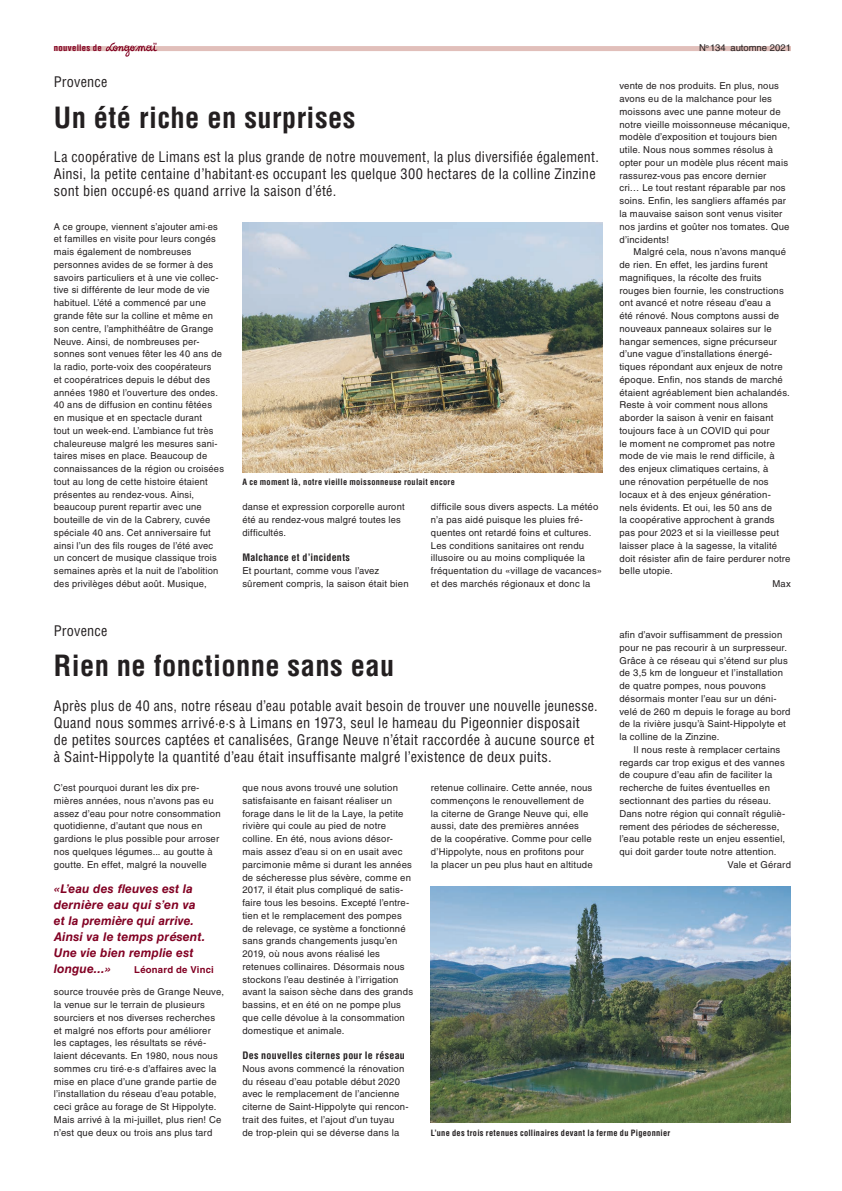
<style>
.page{position:relative;width:842px;height:1191px;background:#fff}
.page>*{position:absolute;margin:0;border:0;box-sizing:border-box;transform-origin:0 0}
.t1{font:700 condensed 28.5px "Helvetica LT Std";letter-spacing:.015em;color:#231f20}
.t2{font:condensed 14.2px/17.1px "Helvetica LT Std";letter-spacing:.015em;color:#231f20}
.t3{font:italic 700 12px/16px "Helvetica LT Std";letter-spacing:.01em;color:#820123}
.t4{font:700 condensed 10px "Helvetica LT Std";letter-spacing:.025em;color:#231f20}
.t5{font:9.5px/12.8px "Helvetica LT Std";letter-spacing:.02em;color:#231f20}
.t6{font:9.5px "Helvetica LT Std";color:#231f20}
.t7{font:700 9.5px "Helvetica LT Std";letter-spacing:.025em;color:#820123}
.t8{font:700 condensed 8.8px "Helvetica LT Std";letter-spacing:.03em;color:#820123}
.t9{font:700 condensed 8.5px "Helvetica LT Std";letter-spacing:.03em;color:#231f20}
</style>
<div class="page">
<img style="left:431px;top:886px;width:360px;height:237px">
<img style="left:242px;top:222px;width:360px;height:250px">
<div style="left:54px;top:46px;width:737px;height:5px;background:#e1bfba"></div>
<svg style="left:106px;top:43px;width:51px;height:14px"></svg>
<p class="t8" style="left:54px;top:42px;width:50px">nouvelles de</p>
<h2 class="t2" style="left:54px;top:73px;width:55px">Provence</h2>
<h1 class="t1" style="left:54px;top:99px;width:303px">Un été riche en surprises</h1>
<p class="t2" style="left:54px;top:148px;width:546px">La coopérative de Limans est la plus grande de notre mouvement, la plus diversifiée également.<br>Ainsi, la petite centaine d’habitant·es occupant les quelque 300 hectares de la colline Zinzine sont bien occupé·es quand arrive la saison d’été.</p>
<p class="t5" style="left:54px;top:220px;width:172px">A ce groupe, viennent s’ajouter ami·es et familles en visite pour leurs congés mais également de nombreuses personnes avides de se former à des savoirs particuliers et à une vie collec&shy;tive si différente de leur mode de vie habituel. L’été a commencé par une grande fête sur la colline et même en son centre, l’amphithéâtre de Grange Neuve. Ainsi, de nombreuses per&shy;sonnes sont venues fêter les 40 ans de la radio, porte-voix des coopérateurs<br>et coopératrices depuis le début des années 1980 et l’ouverture des ondes.<br>40 ans de diffusion en continu fêtées en musique et en spectacle durant<br>tout un week-end. L’ambiance fut très chaleureuse malgré les mesures sani&shy;taires mises en place. Beaucoup de connaissances de la région ou croisées tout au long de cette histoire étaient présentes au rendez-vous. Ainsi, beaucoup purent repartir avec une bouteille de vin de la Cabrery, cuvée spéciale 40 ans. Cet anniversaire fut ainsi l’un des fils rouges de l’été avec un concert de musique classique trois semaines après et la nuit de l’abolition des privilèges début août. Musique,</p>
<p class="t9" style="left:242px;top:476px;width:214px">A ce moment là, notre vieille moissonneuse roulait encore</p>
<p class="t5" style="left:242px;top:501px;width:164px">danse et expression corporelle auront été au rendez-vous malgré toutes les difficultés.</p>
<p class="t4" style="left:242px;top:551px;width:109px">Malchance et d’incidents</p>
<p class="t5" style="left:242px;top:564px;width:168px">Et pourtant, comme vous l’avez sûrement compris, la saison était bien</p>
<p class="t5" style="left:431px;top:500px;width:173px">difficile sous divers aspects. La météo n’a pas aidé puisque les pluies fré&shy;quentes ont retardé foins et cultures.<br>Les conditions sanitaires ont rendu illusoire ou au moins compliquée la fréquentation du «village de vacances» et des marchés régionaux et donc la</p>
<p class="t6" style="left:699px;top:42px;width:93px">N<sup>o</sup> 134 automne 2021</p>
<p class="t5" style="left:619px;top:80px;width:172px">vente de nos produits. En plus, nous avons eu de la malchance pour les moissons avec une panne moteur de notre vieille moissonneuse mécanique, modèle d’exposition et toujours bien utile. Nous nous sommes résolus à opter pour un modèle plus récent mais rassurez-vous pas encore dernier<br>cri… Le tout restant réparable par nos soins. Enfin, les sangliers affamés par la mauvaise saison sont venus visiter nos jardins et goûter nos tomates. Que d’incidents!</p>
<p class="t5" style="left:634px;top:245px;width:154px">Malgré cela, nous n’avons manqué</p>
<p class="t5" style="left:619px;top:258px;width:150px">de rien. En effet, les jardins furent</p>
<p class="t5" style="left:619px;top:271px;width:144px">magnifiques, la récolte des fruits</p>
<p class="t5" style="left:619px;top:284px;width:166px">rouges bien fournie, les constructions</p>
<p class="t5" style="left:619px;top:296px;width:153px">ont avancé et notre réseau d’eau a</p>
<p class="t5" style="left:619px;top:309px;width:161px">été rénové. Nous comptons aussi de</p>
<p class="t5" style="left:619px;top:322px;width:154px">nouveaux panneaux solaires sur le</p>
<p class="t5" style="left:619px;top:335px;width:159px">hangar semences, signe précurseur</p>
<p class="t5" style="left:619px;top:347px;width:154px">d’une vague d’installations énergé-</p>
<p class="t5" style="left:619px;top:360px;width:165px">tiques répondant aux enjeux de notre</p>
<p class="t5" style="left:619px;top:373px;width:165px">époque. Enfin, nos stands de marché</p>
<p class="t5" style="left:619px;top:386px;width:172px">étaient agréablement bien achalandés.</p>
<p class="t5" style="left:619px;top:399px;width:150px">Reste à voir comment nous allons</p>
<p class="t5" style="left:619px;top:411px;width:155px">aborder la saison à venir en faisant</p>
<p class="t5" style="left:619px;top:424px;width:152px">toujours face à un COVID qui pour</p>
<p class="t5" style="left:619px;top:437px;width:157px">le moment ne compromet pas notre</p>
<p class="t5" style="left:619px;top:450px;width:157px">mode de vie mais le rend difficile, à</p>
<p class="t5" style="left:619px;top:462px;width:150px">des enjeux climatiques certains, à</p>
<p class="t5" style="left:619px;top:475px;width:151px">une rénovation perpétuelle de nos</p>
<p class="t5" style="left:619px;top:488px;width:153px">locaux et à des enjeux génération-</p>
<p class="t5" style="left:619px;top:501px;width:154px">nels évidents. Et oui, les 50 ans de</p>
<p class="t5" style="left:619px;top:513px;width:157px">la coopérative approchent à grands</p>
<p class="t5" style="left:619px;top:526px;width:161px">pas pour 2023 et si la vieillesse peut</p>
<p class="t5" style="left:619px;top:539px;width:159px">laisser place à la sagesse, la vitalité</p>
<p class="t5" style="left:619px;top:552px;width:173px">doit résister afin de faire perdurer notre</p>
<p class="t5" style="left:619px;top:564px;width:55px">belle utopie.</p>
<p class="t5" style="left:772px;top:577px;width:20px">Max</p>
<h2 class="t2" style="left:54px;top:621px;width:55px">Provence</h2>
<h1 class="t1" style="left:54px;top:648px;width:342px">Rien ne fonctionne sans eau</h1>
<p class="t2" style="left:54px;top:696px;width:545px">Après plus de 40 ans, notre réseau d’eau potable avait besoin de trouver une nouvelle jeunesse.<br>Quand nous sommes arrivé·e·s à Limans en 1973, seul le hameau du Pigeonnier disposait<br>de petites sources captées et canalisées, Grange Neuve n’était raccordée à aucune source et à Saint-Hippolyte la quantité d’eau était insuffisante malgré l’existence de deux puits.</p>
<p class="t5" style="left:619px;top:628px;width:173px">afin d’avoir suffisamment de pression pour ne pas recourir à un surpresseur.<br>Grâce à ce réseau qui s’étend sur plus de 3,5 km de longueur et l’installation de quatre pompes, nous pouvons désormais monter l’eau sur un déni&shy;velé de 260 m depuis le forage au bord de la rivière jusqu’à Saint-Hippolyte et la colline de la Zinzine.</p>
<p class="t5" style="left:634px;top:743px;width:148px">Il nous reste à remplacer certains</p>
<p class="t5" style="left:619px;top:756px;width:167px">regards car trop exigus et des vannes</p>
<p class="t5" style="left:619px;top:768px;width:154px">de coupure d’eau afin de faciliter la</p>
<p class="t5" style="left:619px;top:781px;width:152px">recherche de fuites éventuelles en</p>
<p class="t5" style="left:619px;top:794px;width:153px">sectionnant des parties du réseau.</p>
<p class="t5" style="left:619px;top:807px;width:167px">Dans notre région qui connaît réguliè-</p>
<p class="t5" style="left:619px;top:819px;width:161px">rement des périodes de sécheresse,</p>
<p class="t5" style="left:619px;top:832px;width:167px">l’eau potable reste un enjeu essentiel,</p>
<p class="t5" style="left:619px;top:845px;width:159px">qui doit garder toute notre attention.</p>
<p class="t5" style="left:727px;top:858px;width:65px">Vale et Gérard</p>
<p class="t5" style="left:54px;top:781px;width:168px">C’est pourquoi durant les dix pre&shy;mières années, nous n’avons pas eu assez d’eau pour notre consommation quotidienne, d’autant que nous en gardions le plus possible pour arroser nos quelques légumes... au goutte à goutte. En effet, malgré la nouvelle</p>
<p class="t5" style="left:431px;top:781px;width:163px">retenue collinaire. Cette année, nous commençons le renouvellement de la citerne de Grange Neuve qui, elle aussi, date des premières années<br>de la coopérative. Comme pour celle d’Hippolyte, nous en profitons pour la placer un peu plus haut en altitude</p>
<p class="t5" style="left:242px;top:781px;width:172px">que nous avons trouvé une solution satisfaisante en faisant réaliser un forage dans le lit de la Laye, la petite rivière qui coule au pied de notre colline. En été, nous avions désor&shy;mais assez d’eau si on en usait avec parcimonie même si durant les années de sécheresse plus sévère, comme en 2017, il était plus compliqué de satis&shy;faire tous les besoins. Excepté l’entre&shy;tien et le remplacement des pompes de relevage, ce système a fonctionné sans grands changements jusqu’en 2019, où nous avons réalisé les retenues collinaires. Désormais nous stockons l’eau destinée à l’irrigation avant la saison sèche dans des grands bassins, et en été on ne pompe plus que celle dévolue à la consommation domestique et animale.</p>
<p class="t4" style="left:242px;top:1049px;width:164px">Des nouvelles citernes pour le réseau</p>
<p class="t5" style="left:242px;top:1062px;width:168px">Nous avons commencé la rénovation du réseau d’eau potable début 2020 avec le remplacement de l’ancienne citerne de Saint-Hippolyte qui rencon&shy;trait des fuites, et l’ajout d’un tuyau<br>de trop-plein qui se déverse dans la</p>
<p class="t3" style="left:54px;top:881px;width:153px">«L’eau des fleuves est la dernière eau qui s’en va et la première qui arrive.<br>Ainsi va le temps présent.<br>Une vie bien remplie est longue...»</p>
<p class="t7" style="left:134px;top:964px;width:81px">Léonard de Vinci</p>
<p class="t5" style="left:54px;top:985px;width:172px">source trouvée près de Grange Neuve, la venue sur le terrain de plusieurs sourciers et nos diverses recherches et malgré nos efforts pour améliorer les captages, les résultats se révé&shy;laient décevants. En 1980, nous nous sommes cru tiré·e·s d’affaires avec la mise en place d’une grande partie de l’installation du réseau d’eau potable, ceci grâce au forage de St Hippolyte.<br>Mais arrivé à la mi-juillet, plus rien! Ce n’est que deux ou trois ans plus tard</p>
<p class="t9" style="left:431px;top:1127px;width:241px">L’une des trois retenues collinaires devant la ferme du Pigeonnier</p>
</div>
